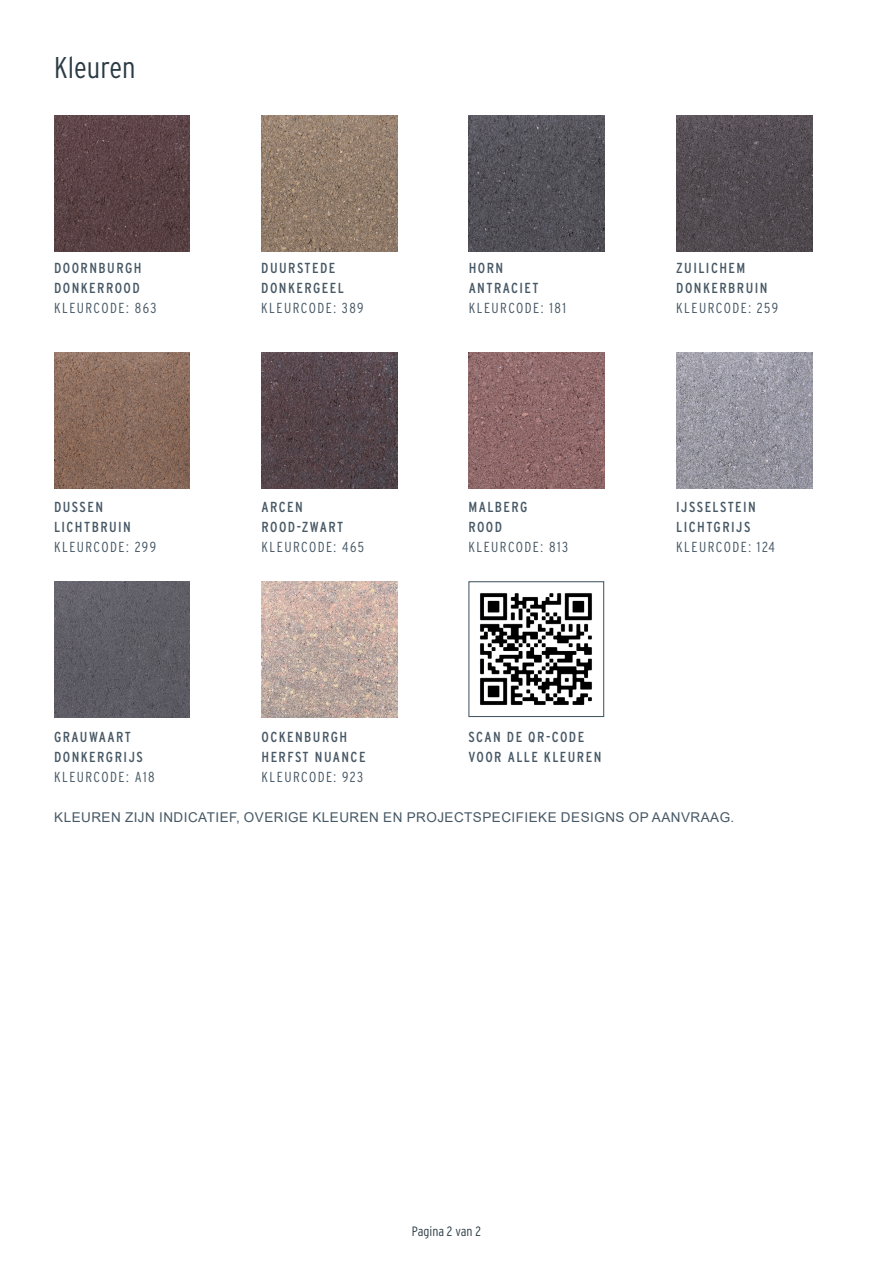
<style>
.page{position:relative;width:893px;height:1263px;background:#fff}
.page>*{position:absolute;margin:0;border:0;box-sizing:border-box;transform-origin:0 0}
.t1{font:300 30px "Interstate Condensed";color:#2b3b45}
.t2{font:14.55px/20.1px "Interstate Condensed";letter-spacing:.1em;color:#475865}
.t3{font:300 14.55px "Interstate Condensed";letter-spacing:.1em;color:#475865}
.TITEL{font:13.5px "Arial";letter-spacing:.035em;color:#475865}
.t4{font:300 13.5px "Interstate Condensed";color:#2b3b45}
</style>
<div class="page">
<img style="left:261px;top:353px;width:136px;height:135px">
<img style="left:54px;top:353px;width:136px;height:135px">
<img style="left:54px;top:581px;width:136px;height:136px">
<img style="left:469px;top:353px;width:135px;height:135px">
<img style="left:676px;top:353px;width:136px;height:135px">
<img style="left:261px;top:581px;width:136px;height:136px">
<img style="left:480px;top:593px;width:112px;height:112px">
<div style="left:468px;top:581px;width:136px;height:136px;border:1px solid #475865"></div>
<img style="left:54px;top:115px;width:136px;height:136px">
<img style="left:469px;top:116px;width:135px;height:135px">
<img style="left:261px;top:116px;width:136px;height:135px">
<img style="left:676px;top:115px;width:136px;height:136px">
<p class="t1" style="left:54px;top:51px;width:83px">Kleuren</p>
<p class="t2" style="left:54px;top:258px;width:89px">DOORNBURGH</p>
<p class="t2" style="left:54px;top:278px;width:87px">DONKERROOD</p>
<p class="t3" style="left:54px;top:300px;width:104px">KLEURCODE: 863</p>
<p class="t2" style="left:54px;top:496px;width:51px">DUSSEN</p>
<p class="t2" style="left:54px;top:516px;width:78px">LICHTBRUIN</p>
<p class="t3" style="left:54px;top:538px;width:104px">KLEURCODE: 299</p>
<p class="t2" style="left:54px;top:727px;width:78px">GRAUWAART</p>
<p class="t2" style="left:54px;top:747px;width:90px">DONKERGRIJS</p>
<p class="t3" style="left:54px;top:769px;width:102px">KLEURCODE: A18</p>
<p class="t2" style="left:261px;top:258px;width:76px">DUURSTEDE</p>
<p class="t2" style="left:261px;top:278px;width:84px">DONKERGEEL</p>
<p class="t3" style="left:261px;top:300px;width:104px">KLEURCODE: 389</p>
<p class="t2" style="left:261px;top:496px;width:43px">ARCEN</p>
<p class="t2" style="left:261px;top:516px;width:83px">ROOD-ZWART</p>
<p class="t3" style="left:261px;top:538px;width:104px">KLEURCODE: 465</p>
<p class="t2" style="left:261px;top:727px;width:87px">OCKENBURGH</p>
<p class="t2" style="left:261px;top:747px;width:106px">HERFST NUANCE</p>
<p class="t3" style="left:261px;top:769px;width:103px">KLEURCODE: 923</p>
<p class="t2" style="left:469px;top:258px;width:36px">HORN</p>
<p class="t2" style="left:469px;top:278px;width:71px">ANTRACIET</p>
<p class="t3" style="left:469px;top:300px;width:99px">KLEURCODE: 181</p>
<p class="t2" style="left:468px;top:496px;width:61px">MALBERG</p>
<p class="t2" style="left:468px;top:516px;width:35px">ROOD</p>
<p class="t3" style="left:468px;top:538px;width:101px">KLEURCODE: 813</p>
<p class="t2" style="left:468px;top:727px;width:135px">SCAN DE QR-CODE<br>VOOR ALLE KLEUREN</p>
<p class="t2" style="left:676px;top:258px;width:71px">ZUILICHEM</p>
<p class="t2" style="left:676px;top:278px;width:93px">DONKERBRUIN</p>
<p class="t3" style="left:676px;top:300px;width:103px">KLEURCODE: 259</p>
<p class="t2" style="left:676px;top:496px;width:81px">IJSSELSTEIN</p>
<p class="t2" style="left:676px;top:516px;width:76px">LICHTGRIJS</p>
<p class="t3" style="left:676px;top:538px;width:100px">KLEURCODE: 124</p>
<p class="TITEL" style="left:54px;top:808px;width:681px">KLEUREN ZIJN INDICATIEF, OVERIGE KLEUREN EN PROJECTSPECIFIEKE DESIGNS OP AANVRAAG.</p>
<p class="t4" style="left:412px;top:1223px;width:70px">Pagina 2 van 2</p>
</div>
